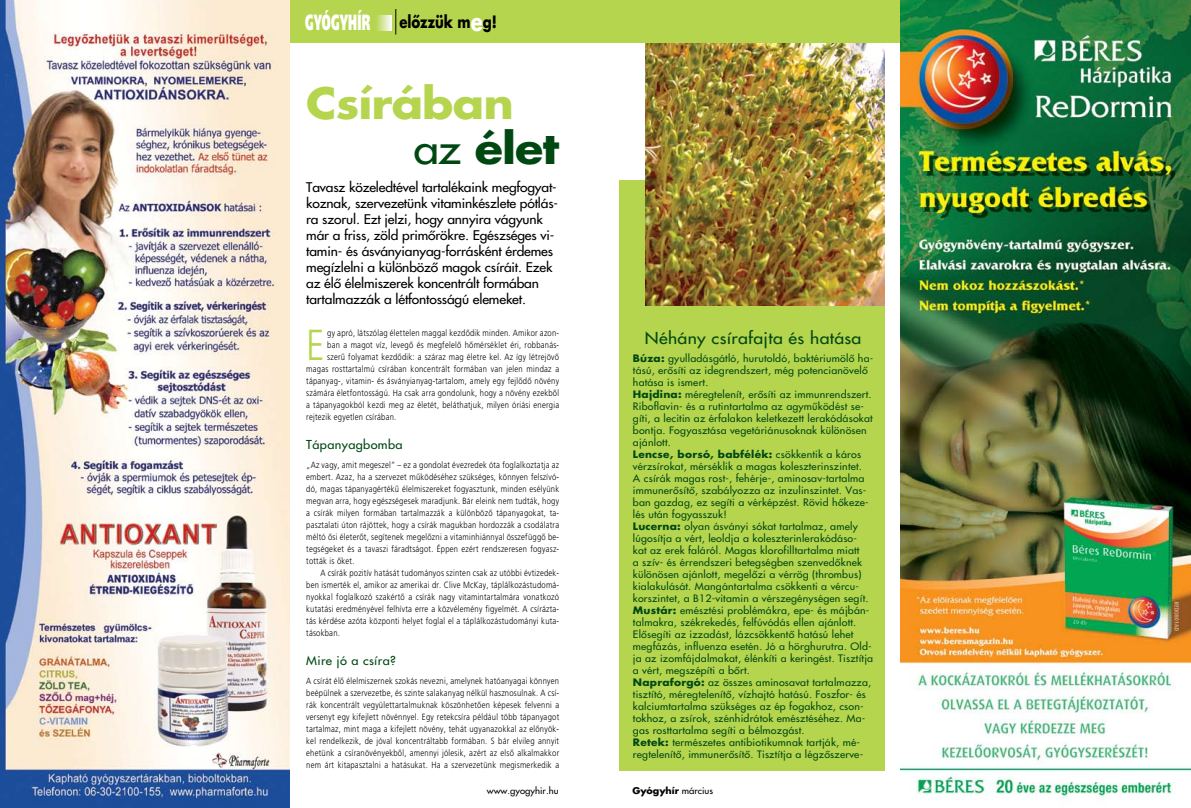
<style>
.page{position:relative;width:1191px;height:808px;background:#fff}
.page>*{position:absolute;margin:0;border:0;box-sizing:border-box;transform-origin:0 0}
.t1{font:300 43.4px "Frutiger Alt";color:#b6d54f;scale:.85 1}
.t2{font:700 42px/45px "Futura Hungary";letter-spacing:-.02em;color:#b6d54f;scale:1.1 1}
.t3{font:800 22px "Frutiger Alt";letter-spacing:.025em;color:#fff;scale:.5 1}
.t4{font:16.6px "KB Futura Bold";color:#000;scale:.8 1}
.t5{font:300 16px "Futura Hungary";letter-spacing:.02em;color:#004812;scale:1.1 1}
.t6{font:300 13px/16px "Futura Hungary";letter-spacing:-.01em;color:#000;scale:1.06 1}
.t7{font:300 12px "Futura Hungary";letter-spacing:.03em;color:#004812;scale:1.06 1}
.t8{font:300 10px/12px "Futura Hungary";letter-spacing:.02em;color:#004812;scale:1.06 1}
.t9{font:300 9px/12px "Frutiger Alt";letter-spacing:.03em;color:#000;text-align:justify;scale:.85 1}
.t10{font:300 9px "Futura Hungary";color:#000;scale:1.06 1}
.t11{font:700 9px "Futura Hungary";color:#000;scale:1.06 1}
.s1{font-size:25px;color:#fff}
.s2{font-weight:300;color:#004812}
.s3{color:#004812}
.s4{font-weight:700}
.s5{font-weight:300}
</style>
<div class="page">
<div style="left:619px;top:180px;width:265px;height:591px;background:#b6d54f"></div>
<img style="left:646px;top:43px;width:238px;height:262px">
<div style="left:269px;top:0;width:643px;height:43px;background:#b6d54f"></div>
<svg style="left:377px;top:15px;width:14px;height:16px"></svg>
<svg style="left:395px;top:9px;width:1px;height:26px"></svg>
<img style="left:0;top:0;width:290px;height:808px">
<img style="left:900px;top:0;width:291px;height:800px">
<svg style="left:37px;top:787px;width:5px;height:7px"></svg>
<svg style="left:1148px;top:787px;width:5px;height:7px"></svg>
<h3 class="t3" style="left:305px;top:9px;width:132px">Gyógyhír</h3>
<h3 class="t4" style="left:399px;top:10px;width:124px">elôzzük m<span class="s1">e</span>g!</h3>
<h2 class="t2" style="left:413px;top:79px;width:134px;text-indent:-107px">Csírában <span class="s2">az</span> <span class="s3">élet</span></h2>
<p class="t6" style="left:306px;top:179px;width:239px">Tavasz közeledtével tartalékaink megfogyat&shy;koznak, szervezetünk vitaminkészlete pótlás&shy;ra szorul. Ezt jelzi, hogy annyira vágyunk már a friss, zöld primôrökre. Egészséges vi&shy;tamin- és ásványianyag-forrásként érdemes megízlelni a különbözô magok csíráit. Ezek az élô élelmiszerek koncentrált formában tartalmazzák a létfontosságú elemeket.</p>
<h1 class="t1" style="left:306px;top:320px;width:23px">E</h1>
<p class="t9" style="left:327px;top:327px;width:274px">gy apró, látszólag élettelen maggal kezdôdik minden. Amikor azon-</p>
<p class="t9" style="left:327px;top:339px;width:274px">ban a magot víz, levegô és megfelelô hômérséklet éri, robbanás-</p>
<p class="t9" style="left:327px;top:351px;width:274px">szerû folyamat kezdôdik: a száraz mag életre kel. Az így létrejövô</p>
<p class="t9" style="left:306px;top:363px;width:299px">magas rosttartalmú csírában koncentrált formában van jelen mindaz a</p>
<p class="t9" style="left:306px;top:375px;width:299px">tápanyag-, vitamin- és ásványianyag-tartalom, amely egy fejlôdô növény</p>
<p class="t9" style="left:306px;top:387px;width:299px">számára életfontosságú. Ha csak arra gondolunk, hogy a növény ezekbôl</p>
<p class="t9" style="left:306px;top:399px;width:299px">a tápanyagokból kezdi meg az életét, beláthatjuk, milyen óriási energia</p>
<p class="t9" style="left:306px;top:411px;width:108px">rejtezik egyetlen csírában.</p>
<h3 class="t7" style="left:306px;top:437px;width:92px">Tápanyagbomba</h3>
<p class="t9" style="left:306px;top:459px;width:299px">„Az vagy, amit megeszel” – ez a gondolat évezredek óta foglalkoztatja az embert. Azaz, ha a szervezet mûködéséhez szükséges, könnyen felszívó&shy;dó, magas tápanyagértékû élelmiszereket fogyasztunk, minden esélyünk megvan arra, hogy egészségesek maradjunk. Bár eleink nem tudták, hogy a csírák milyen formában tartalmazzák a különbözô tápanyagokat, ta&shy;pasztalati úton rájöttek, hogy a csírák magukban hordozzák a csodálatra méltó ôsi életerôt, segítenek megelôzni a vitaminhiánnyal összefüggô be&shy;tegségeket és a tavaszi fáradtságot. Éppen ezért rendszeresen fogyasz&shy;tották is ôket.</p>
<p class="t9" style="left:306px;top:567px;width:299px;text-indent:14px">A csírák pozitív hatását tudományos szinten csak az utóbbi évtizedek&shy;ben ismerték el, amikor az amerikai dr. Clive McKay, táplálkozástudomá&shy;nyokkal foglalkozó szakértô a csírák nagy vitamintartalmára vonatkozó kutatási eredményével felhívta erre a közvélemény figyelmét. A csírázta&shy;tás kérdése azóta központi helyet foglal el a táplálkozástudományi kuta&shy;tásokban.</p>
<h3 class="t7" style="left:306px;top:653px;width:86px">Mire jó a csíra?</h3>
<p class="t9" style="left:306px;top:675px;width:299px">A csírát élô élelmiszernek szokás nevezni, amelynek hatóanyagai könnyen beépülnek a szervezetbe, és szinte salakanyag nélkül hasznosulnak. A csí&shy;rák koncentrált vegyülettartalmuknak köszönhetôen képesek felvenni a versenyt egy kifejlett növénnyel. Egy retekcsíra például több tápanyagot tartalmaz, mint maga a kifejlett növény, tehát ugyanazokkal az elônyök&shy;kel rendelkezik, de jóval koncentráltabb formában. S bár elvileg annyit ehetünk a csíranövényekbôl, amennyi jólesik, azért az elsô alkalmakkor nem árt kitapasztalni a hatásukat. Ha a szervezetünk megismerkedik a</p>
<h3 class="t5" style="left:645px;top:327px;width:198px">Néhány csírafajta és hatása</h3>
<p class="t8" style="left:633px;top:352px;width:228px"><span class="s4">Búza:</span> gyulladásgátló, hurutoldó, baktériumölô ha&shy;tású, erôsíti az idegrendszert, még potencianövelô hatása is ismert.<br><span class="s4">Hajdina:</span> méregtelenít, erôsíti az immunrendszert.<br>Riboflavin- és a rutintartalma az agymûködést se&shy;gíti, a lecitin az érfalakon keletkezett lerakódásokat bontja. Fogyasztása vegetáriánusoknak különösen ajánlott.<br><span class="s4">Lencse, borsó, babfélék:</span> csökkentik a káros vérzsírokat, mérséklik a magas koleszterinszintet.<br>A csírák magas rost-, fehérje-, aminosav-tartalma immunerôsítô, szabályozza az inzulinszintet. Vas&shy;ban gazdag, ez segíti a vérképzést. Rövid hôkeze&shy;lés után fogyasszuk!<br><span class="s4">Lucerna:</span> olyan ásványi sókat tartalmaz, amely lúgosítja a vért, leoldja a koleszterinlerakódáso&shy;kat az erek faláról. Magas klorofilltartalma miatt<br>a szív- és érrendszeri betegségben szenvedôknek különösen ajánlott, megelôzi a vérrög (thrombus) kialakulását. Mangántartalma csökkenti a vércu&shy;korszintet, a B12-vitamin a vérszegénységen segít.<br><span class="s4">Mustár:</span> emésztési problémákra, epe- és májbán&shy;talmakra, székrekedés, felfúvódás ellen ajánlott.<br>Elôsegíti az izzadást, lázcsökkentô hatású lehet megfázás, influenza esetén. Jó a hörghurutra. Old&shy;ja az izomfájdalmakat, élénkíti a keringést. Tisztítja a vért, megszépíti a bôrt.<br><span class="s4">Napraforgó:</span> az összes aminosavat tartalmazza, tisztító, méregtelenítô, vízhajtó hatású. Foszfor- és kalciumtartalma szükséges az ép fogakhoz, cson&shy;tokhoz, a zsírok, szénhidrátok emésztéséhez. Ma&shy;gas rosttartalma segíti a bélmozgást.<br><span class="s4">Retek:</span> természetes antibiotikumnak tartják, mé&shy;regtelenítô, immunerôsítô. Tisztítja a légzôszerve-</p>
<p class="t10" style="left:487px;top:785px;width:69px">www.gyogyhir.hu</p>
<p class="t11" style="left:632px;top:784px;width:78px">Gyógyhír <span class="s5">március</span></p>
</div>
